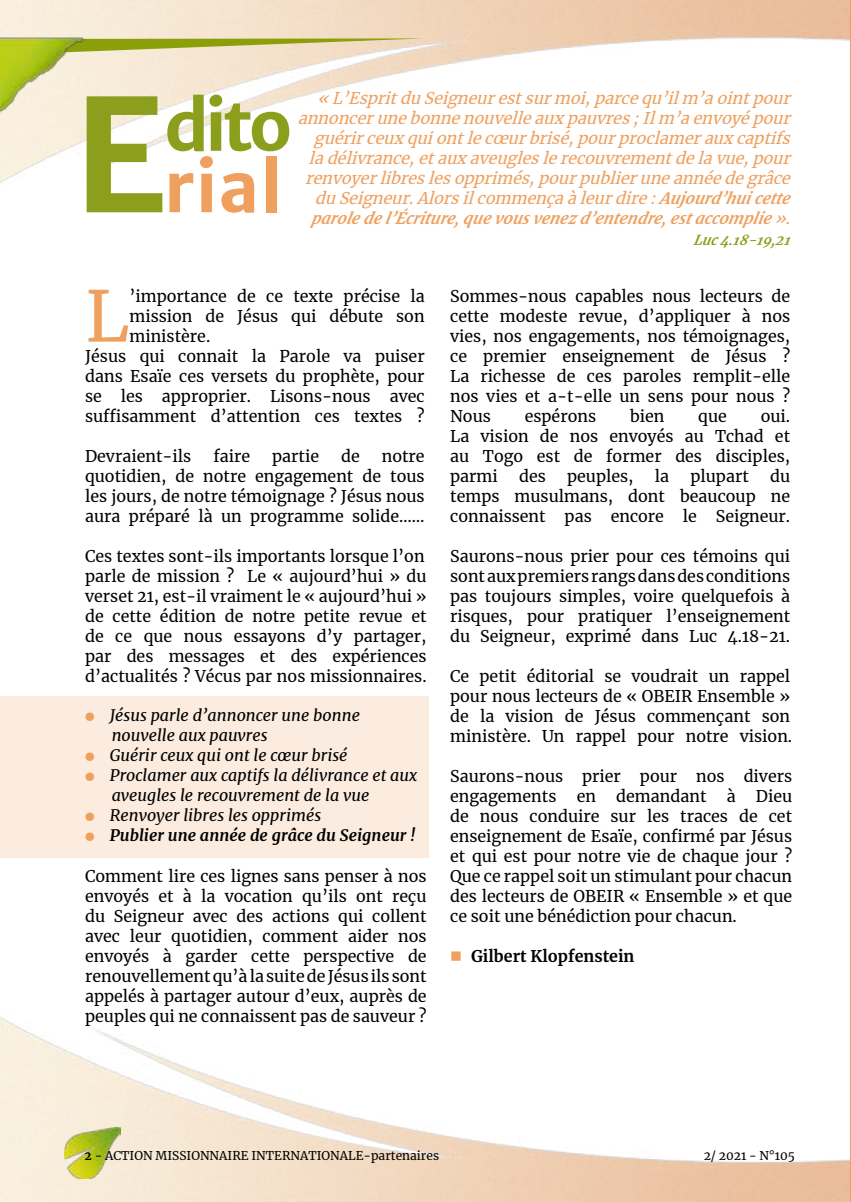
<style>
.page{position:relative;width:851px;height:1202px;background:#fff}
.page>*{position:absolute;margin:0;border:0;box-sizing:border-box;transform-origin:0 0}
.t1{font:700 156px "Merriweather Sans";color:#8b9f1d}
.t2{font:69.8px "Merriweather";color:#f0a05e}
.t3{font:700 69px "Merriweather Sans";color:#8b9f1d}
.t4{font:700 69px "Merriweather Sans";color:#f0a05e}
.t5{font:16px/20px "Merriweather";color:#000;text-align:justify}
.t6{font:italic 16px/20px "Merriweather";color:#f0a05e;text-align:right}
.t7{font:italic 16px/20px "Merriweather";color:#000}
.t8{font:italic 700 16px "Merriweather";color:#000}
.t9{font:700 16px "Merriweather";color:#000}
.t10{font:italic 700 14px "Merriweather";color:#8b9f1d}
.t11{font:12px "Merriweather";color:#000}
.s1{font-weight:700}
.s2{color:#f0a05e}
</style>
<div class="page">
<img style="left:64px;top:1127px;width:57px;height:52px">
<svg style="left:86px;top:38px;width:340px;height:15px;background:#c7c57a"></svg>
<img style="left:0;top:38px;width:86px;height:83px">
<div style="left:0;top:697px;width:428px;height:161px;background:#fcecdf"></div>
<h1 class="t1" style="left:72px;top:55px;width:97px">E</h1>
<h3 class="t3" style="left:164px;top:81px;width:130px">dito</h3>
<h3 class="t4" style="left:164px;top:142px;width:120px">rial</h3>
<p class="t6" style="left:298px;top:88px;width:499px">« L’EspritduSeigneurestsurmoi,parcequ’ilm’aointpour annoncerunebonnenouvelleauxpauvres;Ilm’aenvoyépour guérirceuxquiontlecœurbrisé,pourproclamerauxcaptifs ladélivrance,etauxaveugleslerecouvrementdelavue,pour renvoyerlibreslesopprimés,pourpublieruneannéedegrâce duSeigneur.Alorsilcommençaàleurdire:<span class="s1">Aujourd’huicette paroledel’Écriture, quevousvenezd’entendre, estaccomplie</span>».</p>
<p class="t10" style="left:693px;top:230px;width:103px">Luc4.18-19, 21</p>
<h2 class="t2" style="left:85px;top:268px;width:46px">L</h2>
<p class="t5" style="left:129px;top:285px;width:297px">’importance de ce texte précise la</p>
<p class="t5" style="left:129px;top:305px;width:297px">mission de Jésus qui débute son</p>
<p class="t5" style="left:129px;top:325px;width:82px">ministère.</p>
<p class="t5" style="left:85px;top:345px;width:341px">Jésus qui connait la Parole va puiser</p>
<p class="t5" style="left:85px;top:365px;width:341px">dans Esaïe ces versets du prophète, pour</p>
<p class="t5" style="left:85px;top:385px;width:341px">se les approprier. Lisons-nous avec</p>
<p class="t5" style="left:85px;top:405px;width:341px">suffisamment d’attention ces textes ?</p>
<p class="t5" style="left:85px;top:445px;width:108px">Devraient-ils</p>
<p class="t5" style="left:213px;top:445px;width:38px">faire</p>
<p class="t5" style="left:272px;top:445px;width:48px">partie</p>
<p class="t5" style="left:341px;top:445px;width:20px">de</p>
<p class="t5" style="left:85px;top:445px;width:341px;text-indent:296px">notre quotidien, de notre engagement de tous les jours, de notre témoignage ? Jésus nous aura préparé là un programme solide……</p>
<p class="t5" style="left:85px;top:545px;width:343px;text-align:left">Ces textes sont-ils importants lorsque l’on parle de mission ? Le « aujourd’hui » du verset 21, est-il vraiment le « aujourd’hui » de cette édition de notre petite revue et de ce que nous essayons d’y partager, par des messages et des expériences d’actualités ? Vécus par nos missionnaires.</p>
<p class="t7" style="left:112px;top:705px;width:250px;text-indent:-27px"><span class="s2">●</span> Jésus parle d’annoncer une bonne nouvelle aux pauvres</p>
<p class="t7" style="left:85px;top:745px;width:264px"><span class="s2">●</span> Guérir ceux qui ont le cœur brisé</p>
<p class="t7" style="left:112px;top:765px;width:307px;text-indent:-27px"><span class="s2">●</span> Proclamer aux captifs la délivrance et aux aveugles le recouvrement de la vue</p>
<p class="t7" style="left:85px;top:805px;width:237px"><span class="s2">●</span> Renvoyer libres les opprimés</p>
<p class="t8" style="left:85px;top:824px;width:332px"><span class="s2">●</span> Publier une année de grâce du Seigneur !</p>
<p class="t5" style="left:85px;top:865px;width:343px">Comment lire ces lignes sans penser à nos envoyés et à la vocation qu’ils ont reçu du Seigneur avec des actions qui collent avec leur quotidien, comment aider nos envoyés à garder cette perspective de renouvellement qu’à la suite de Jésus ils sont appelés à partager autour d’eux, auprès de peuples qui ne connaissent pas de sauveur ?</p>
<p class="t5" style="left:450px;top:285px;width:341px">Sommes-nous capables nous lecteurs de cette modeste revue, d’appliquer à nos vies, nos engagements, nos témoignages, ce premier enseignement de Jésus ?<br>La richesse de ces paroles remplit-elle nos vies et a-t-elle un sens pour nous ?<br>Nous</p>
<p class="t5" style="left:524px;top:405px;width:73px">espérons</p>
<p class="t5" style="left:630px;top:405px;width:36px">bien</p>
<p class="t5" style="left:698px;top:405px;width:30px">que</p>
<p class="t5" style="left:450px;top:405px;width:341px;text-indent:310px">oui.<br>La vision de nos envoyés au Tchad et au Togo est de former des disciples, parmi</p>
<p class="t5" style="left:450px;top:465px;width:341px;text-indent:320px">du temps musulmans, dont beaucoup ne connaissent pas encore le Seigneur.</p>
<p class="t5" style="left:450px;top:545px;width:341px">Saurons-nous prier pour ces témoins qui sont aux premiers rangs dans des conditions pas toujours simples, voire quelquefois à risques, pour pratiquer l’enseignement du Seigneur, exprimé dans Luc 4.18-21.</p>
<p class="t5" style="left:450px;top:665px;width:343px;text-align:left">Ce petit éditorial se voudrait un rappel pour nous lecteurs de « OBEIR Ensemble » de la vision de Jésus commençant son ministère. Un rappel pour notre vision.</p>
<p class="t5" style="left:450px;top:765px;width:343px">Saurons-nous prier pour nos divers engagements</p>
<p class="t5" style="left:519px;top:465px;width:28px">des</p>
<p class="t5" style="left:567px;top:465px;width:68px">peuples,</p>
<p class="t5" style="left:654px;top:465px;width:16px">la</p>
<p class="t5" style="left:690px;top:465px;width:60px">plupart</p>
<p class="t5" style="left:576px;top:785px;width:21px">en</p>
<p class="t5" style="left:616px;top:785px;width:92px">demandant</p>
<p class="t5" style="left:726px;top:785px;width:10px">à</p>
<p class="t5" style="left:450px;top:785px;width:343px;text-indent:305px">Dieu de nous conduire sur les traces de cet enseignement de Esaïe, confirmé par Jésus et qui est pour notre vie de chaque jour ?<br>Que ce rappel soit un stimulant pour chacun des lecteurs de OBEIR « Ensemble » et que ce soit une bénédiction pour chacun.</p>
<p class="t9" style="left:450px;top:945px;width:186px"><span class="s2">■</span> Gilbert Klopfenstein</p>
<p class="t11" style="left:85px;top:1147px;width:356px"><span class="s1">2</span> - ACTION MISSIONNAIRE INTERNATIONALE-partenaires</p>
<p class="t11" style="left:703px;top:1147px;width:93px">2/ 2021 - N°105</p>
</div>
